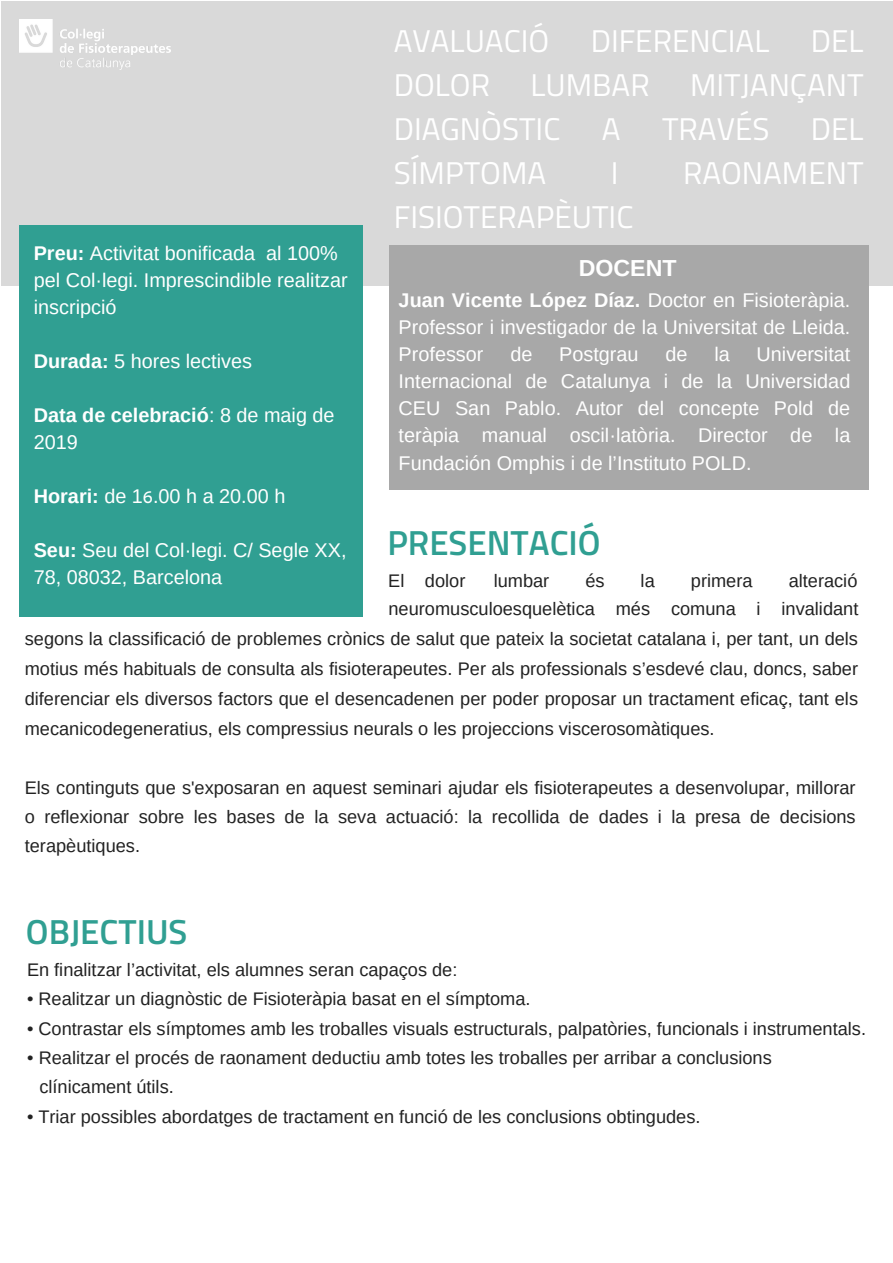
<style>
.page{position:relative;width:893px;height:1263px;background:#fff}
.page>*{position:absolute;margin:0;border:0;box-sizing:border-box;transform-origin:0 0}
.t1{font:600 34.8px "Titillium Web";color:#309f92}
.t2{font:31.5px "Titillium Web";color:#fff}
.t3{font:700 23.25px "Arimo";color:#fff}
.t4{font:19.8px/27px "Arimo";color:#fff}
.t5{font:700 19.8px/27px "Arimo";color:#fff}
.t6{font:18.15px/30.2px "Arimo";color:#222;text-align:justify}
.s1{font-weight:700}
.s2{font-weight:400}
.s3{font-family:"Myriad Hebrew"}
</style>
<div class="page">
<div style="left:1px;top:1px;width:892px;height:285px;background:#d9d9d9"></div>
<img style="left:19px;top:19px;width:151px;height:51px">
<div style="left:19px;top:225px;width:344px;height:392px;background:#309f92"></div>
<div style="left:390px;top:245px;width:479px;height:245px;background:#a8a8a8"></div>
<p class="t4" style="left:34px;top:240px;width:315px"><span class="s1">Preu:</span> Activitat bonificada al 100% pel Col·legi. Imprescindible realitzar inscripció</p>
<p class="t4" style="left:34px;top:348px;width:220px"><span class="s1">Durada:</span> 5 hores lectives</p>
<p class="t5" style="left:34px;top:402px;width:302px">Data de celebració<span class="s2">: 8 de maig de<br>2019</span></p>
<p class="t4" style="left:34px;top:483px;width:253px"><span class="s1">Horari:</span> de 1<span class="s3">6</span>.00 h a 20.00 h</p>
<p class="t4" style="left:34px;top:537px;width:314px"><span class="s1">Seu:</span> Seu del Col·legi. C/ Segle XX,<br>78, 08032, Barcelona</p>
<h2 class="t2" style="left:394px;top:17px;width:157px">AVALUACIÓ</h2>
<h2 class="t2" style="left:591px;top:17px;width:180px">DIFERENCIAL</h2>
<h2 class="t2" style="left:811px;top:17px;width:54px">DEL</h2>
<h2 class="t2" style="left:394px;top:60px;width:98px">DOLOR</h2>
<h2 class="t2" style="left:530px;top:60px;width:121px">LUMBAR</h2>
<h2 class="t2" style="left:690px;top:60px;width:175px">MITJANÇANT</h2>
<h2 class="t2" style="left:394px;top:104px;width:168px">DIAGNÒSTIC</h2>
<h2 class="t2" style="left:602px;top:104px;width:20px">A</h2>
<h2 class="t2" style="left:662px;top:104px;width:109px">TRAVÉS</h2>
<h2 class="t2" style="left:811px;top:104px;width:54px">DEL</h2>
<h2 class="t2" style="left:394px;top:148px;width:154px">SÍMPTOMA</h2>
<h2 class="t2" style="left:611px;top:148px;width:9px">I</h2>
<h2 class="t2" style="left:683px;top:148px;width:182px">RAONAMENT</h2>
<h2 class="t2" style="left:394px;top:192px;width:241px">FISIOTERAPÈUTIC</h2>
<p class="t3" style="left:579px;top:255px;width:99px">DOCENT</p>
<p class="t4" style="left:399px;top:287px;width:453px;text-align:justify"><span class="s1">Juan Vicente López Díaz.</span> Doctor en Fisioteràpia.<br>Professor i investigador de la Universitat de Lleida.<br>Professor</p>
<p class="t4" style="left:399px;top:341px;width:453px;text-align:justify;text-indent:358px">Universitat Internacional de Catalunya i de la Universidad CEU San Pablo. Autor del concepte Pold de teràpia manual oscil·latòria. Director de la Fundación Omphis i de l’Instituto POLD.</p>
<p class="t4" style="left:510px;top:341px;width:24px">de</p>
<p class="t4" style="left:559px;top:341px;width:81px">Postgrau</p>
<p class="t4" style="left:665px;top:341px;width:24px">de</p>
<p class="t4" style="left:714px;top:341px;width:17px">la</p>
<h1 class="t1" style="left:387px;top:516px;width:215px">PRESENTACIÓ</h1>
<p class="t6" style="left:388px;top:566px;width:79px">El dolor</p>
<p class="t6" style="left:494px;top:566px;width:57px">lumbar</p>
<p class="t6" style="left:585px;top:566px;width:21px">és</p>
<p class="t6" style="left:641px;top:566px;width:16px">la</p>
<p class="t6" style="left:691px;top:566px;width:63px">primera</p>
<p class="t6" style="left:789px;top:566px;width:70px">alteració</p>
<p class="t6" style="left:25px;top:593px;width:835px;text-indent:364px">neuromusculoesquelètica més comuna i invalidant segons la classificació de problemes crònics de salut que pateix la societat catalana i, per tant, un dels motius més habituals de consulta als fisioterapeutes. Per als professionals s’esdevé clau, doncs, saber diferenciar els diversos factors que el desencadenen per poder proposar un tractament eficaç, tant els mecanicodegeneratius, els compressius neurals o les projeccions viscerosomàtiques.</p>
<p class="t6" style="left:25px;top:773px;width:832px;line-height:29.2px">Els continguts que s'exposaran en aquest seminari ajudar els fisioterapeutes a desenvolupar, millorar o reflexionar sobre les bases de la seva actuació: la recollida de dades i la presa de decisions terapèutiques.</p>
<h1 class="t1" style="left:26px;top:904px;width:163px">OBJECTIUS</h1>
<p class="t6" style="left:27px;top:955px;width:432px">En finalitzar l’activitat, els alumnes seran capaços de:</p>
<p class="t6" style="left:27px;top:984px;width:505px">• Realitzar un diagnòstic de Fisioteràpia basat en el símptoma.</p>
<p class="t6" style="left:27px;top:1013px;width:840px">• Contrastar els símptomes amb les troballes visuals estructurals, palpatòries, funcionals i instrumentals.</p>
<p class="t6" style="left:39px;top:1043px;width:734px;line-height:29.4px;text-indent:-12px">• Realitzar el procés de raonament deductiu amb totes les troballes per arribar a conclusions clínicament útils.</p>
<p class="t6" style="left:27px;top:1101px;width:675px">• Triar possibles abordatges de tractament en funció de les conclusions obtingudes.</p>
</div>
